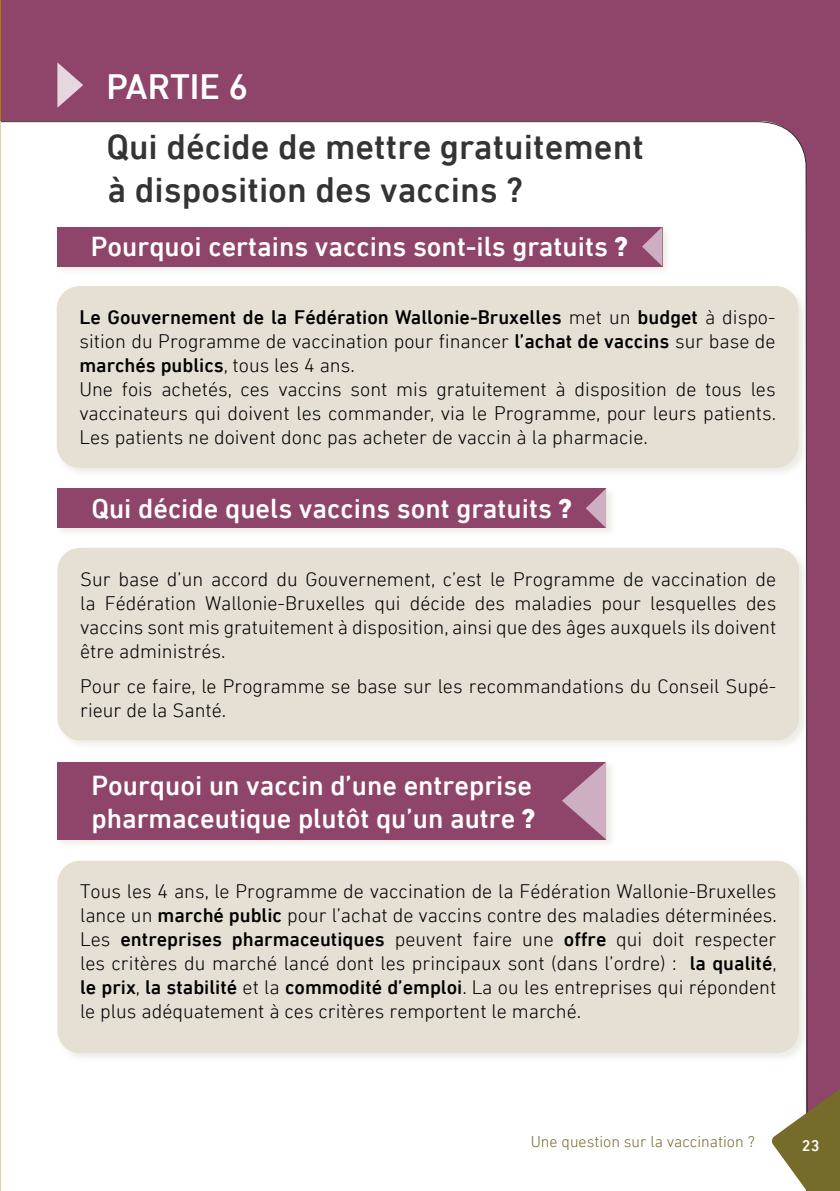
<style>
.page{position:relative;width:840px;height:1191px;background:#fff}
.page>*{position:absolute;margin:0;border:0;box-sizing:border-box;transform-origin:0 0}
.Titre_H2{font:500 36px/43.2px "DIN Next LT Pro";color:#343434}
.Titre_H2-2{font:500 36px "DIN Next LT Pro";color:#fff}
.Titre_H3{font:500 28px/33.6px "DIN Next LT Pro";color:#fff}
.Texte{font:300 20px/24px "DIN Next LT Pro";color:#000;text-align:justify}
.Texte-2{font:500 20px/24px "DIN Next LT Pro";color:#000;text-align:justify}
.t1{font:300 16px "DIN Next LT Pro";color:#756b2b}
.t2{font:500 16px "DIN Next LT Pro";color:#fff}
.s1{font-weight:800}
.s2{font-weight:300}
.s3{font-weight:500}
</style>
<div class="page">
<div style="left:0;top:0;width:839px;height:1191px;background:#8f456a"></div>
<div style="left:1px;top:121px;width:806px;height:1059px;background:#fff"></div>
<hr style="left:0;top:0;width:1px;height:1191px;background:#b07f00">
<svg style="left:0;top:121px;width:1px;height:1070px"></svg>
<svg style="left:57px;top:62px;width:26px;height:46px"></svg>
<svg style="left:770px;top:1078px;width:69px;height:113px;background:#a69a79"></svg>
<div style="left:54px;top:225px;width:753px;height:253px;background:#bbb19a;opacity:.25"></div>
<div style="left:57px;top:227px;width:605px;height:39px;background:#8f456a"></div>
<div style="left:57px;top:286px;width:740px;height:182px;background:#e5dfd4;border-radius:23px"></div>
<div style="left:55px;top:486px;width:753px;height:264px;background:#bbb19a;opacity:.25"></div>
<div style="left:57px;top:488px;width:549px;height:40px;background:#8f456a"></div>
<div style="left:57px;top:548px;width:741px;height:192px;background:#e5dfd4;border-radius:23px"></div>
<div style="left:55px;top:759px;width:753px;height:304px;background:#bbb19a;opacity:.25"></div>
<div style="left:57px;top:762px;width:549px;height:77px;background:#8f456a"></div>
<div style="left:57px;top:860px;width:741px;height:193px;background:#e5dfd4;border-radius:23px"></div>
<svg style="left:642px;top:227px;width:20px;height:39px"></svg>
<svg style="left:586px;top:489px;width:20px;height:39px"></svg>
<svg style="left:562px;top:762px;width:44px;height:77px"></svg>
<h2 class="Titre_H2-2" style="left:106px;top:66px;width:143px">PARTIE 6</h2>
<h2 class="Titre_H2" style="left:106px;top:125px;width:538px">Qui décide de mettre gratuitement à disposition des vaccins ?</h2>
<h3 class="Titre_H3" style="left:91px;top:230px;width:538px">Pourquoi certains vaccins sont-ils gratuits <span class="s1">?</span></h3>
<p class="Texte-2" style="left:79px;top:305px;width:697px">Le Gouvernement de la Fédération Wallonie-Bruxelles <span class="s2">met un</span> budget <span class="s2">à dispo&shy;sition du Programme de vaccination pour financer</span> l’achat de vaccins <span class="s2">sur base de </span>marchés publics<span class="s2">, tous les 4 ans.</span></p>
<p class="Texte" style="left:79px;top:377px;width:697px">Une fois achetés, ces vaccins sont mis gratuitement à disposition de tous les vaccinateurs qui doivent les commander, via le Programme, pour leurs patients.<br>Les patients ne doivent donc pas acheter de vaccin à la pharmacie.</p>
<h3 class="Titre_H3" style="left:91px;top:491px;width:482px">Qui décide quels vaccins sont gratuits <span class="s1">?</span></h3>
<p class="Texte" style="left:80px;top:566px;width:697px">Sur base d’un accord du Gouvernement, c’est le Programme de vaccination de la Fédération Wallonie-Bruxelles qui décide des maladies pour lesquelles des vaccins sont mis gratuitement à disposition, ainsi que des âges auxquels ils doivent être administrés.</p>
<p class="Texte" style="left:80px;top:674px;width:697px">Pour ce faire, le Programme se base sur les recommandations du Conseil Supé&shy;rieur de la Santé.</p>
<h3 class="Titre_H3" style="left:91px;top:768px;width:445px">Pourquoi un vaccin d’une entreprise pharmaceutique plutôt qu’un autre <span class="s1">?</span></h3>
<p class="Texte" style="left:80px;top:879px;width:697px">Tous les 4 ans, le Programme de vaccination de la Fédération Wallonie-Bruxelles lance un <span class="s3">marché public</span> pour l’achat de vaccins contre des maladies déterminées.<br>Les <span class="s3">entreprises pharmaceutiques</span> peuvent faire une <span class="s3">offre</span> qui doit respecter les critères du marché lancé dont les principaux sont (dans l’ordre) : <span class="s3">la qualité</span>, <span class="s3">le prix</span>, <span class="s3">la stabilité</span> et la <span class="s3">commodité d’emploi</span>. La ou les entreprises qui répondent le plus adéquatement à ces critères remportent le marché.</p>
<p class="t1" style="left:530px;top:1132px;width:225px">Une question sur la vaccination ?</p>
<p class="t2" style="left:801px;top:1136px;width:19px">23</p>
</div>
